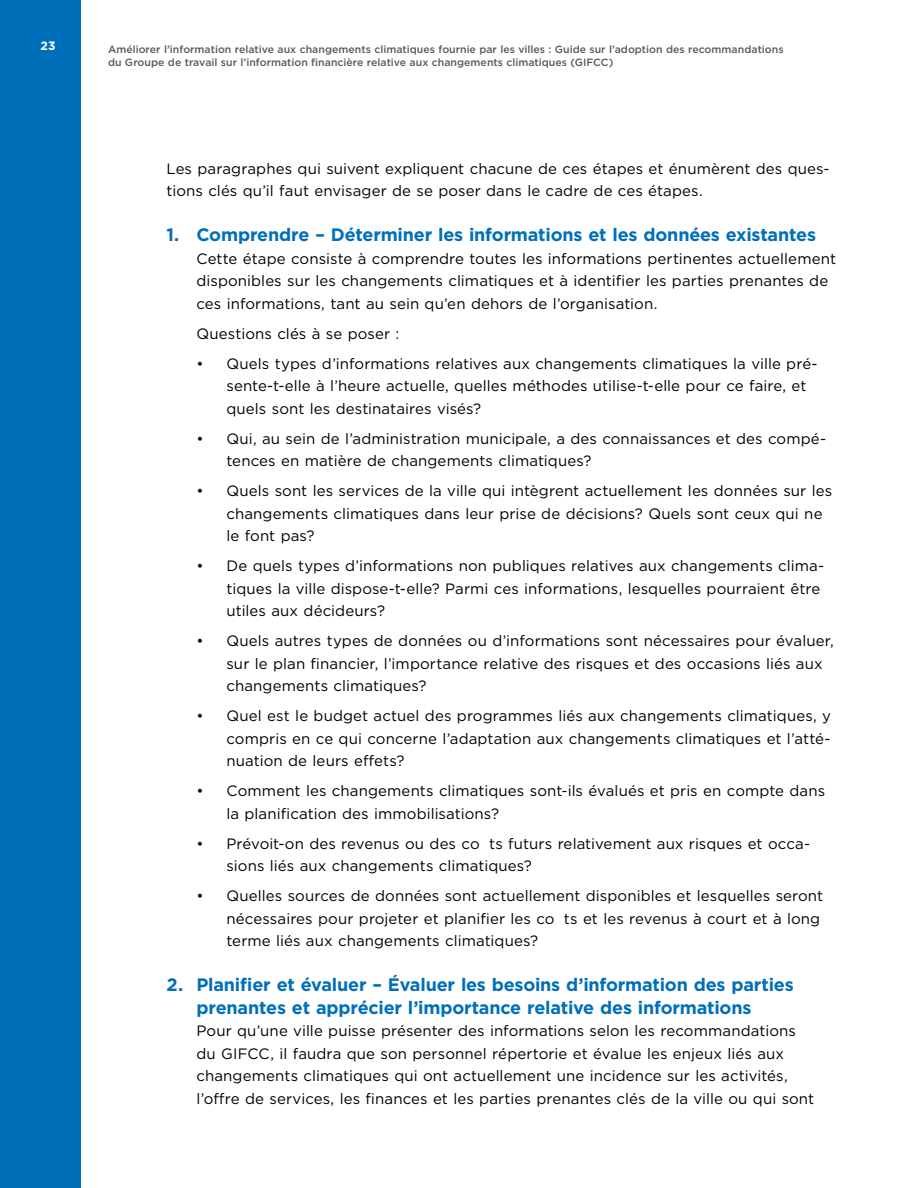
<style>
.page{position:relative;width:918px;height:1188px;background:#fff}
.page>*{position:absolute;margin:0;border:0;box-sizing:border-box;transform-origin:0 0}
.t1{font:700 18px/22.5px "Gotham";letter-spacing:-.01em;color:#006fba}
.t2{font:15px/22.5px "Gotham";letter-spacing:.005em;color:#000}
.t3{font:700 12px "Gotham";color:#fff}
.t4{font:500 10.5px/13.5px "Gotham";color:#58595b}
</style>
<div class="page">
<div style="left:0;top:0;width:81px;height:1188px;background:#006fba"></div>
<p class="t3" style="left:40px;top:38px;width:17px">23</p>
<p class="t4" style="left:108px;top:42px;width:677px">Améliorer l’information relative aux changements climatiques fournie par les villes : Guide sur l’adoption des recommandations du Groupe de travail sur l’information financière relative aux changements climatiques (GIFCC)</p>
<p class="t2" style="left:166px;top:157px;width:665px">Les paragraphes qui suivent expliquent chacune de ces étapes et énumèrent des ques&shy;tions clés qu’il faut envisager de se poser dans le cadre de ces étapes.</p>
<p class="t1" style="left:166px;top:224px;width:651px">1. Comprendre – Déterminer les informations et les données existantes</p>
<p class="t2" style="left:196px;top:247px;width:641px">Cette étape consiste à comprendre toutes les informations pertinentes actuellement disponibles sur les changements climatiques et à identifer les parties prenantes de ces informations, tant au sein qu’en dehors de l’organisation.</p>
<p class="t2" style="left:196px;top:322px;width:204px">Questions clés à se poser :</p>
<p class="t2" style="left:226px;top:352px;width:593px;text-indent:-30px">• Quels types d’informations relatives aux changements climatiques la ville pré&shy;sente-t-elle à l’heure actuelle, quelles méthodes utilise-t-elle pour ce faire, et quels sont les destinataires visés?</p>
<p class="t2" style="left:226px;top:427px;width:601px;text-indent:-30px">• Qui, au sein de l’administration municipale, a des connaissances et des compé&shy;tences en matière de changements climatiques?</p>
<p class="t2" style="left:226px;top:480px;width:607px;text-indent:-30px">• Quels sont les services de la ville qui intègrent actuellement les données sur les changements climatiques dans leur prise de décisions? Quels sont ceux qui ne le font pas?</p>
<p class="t2" style="left:226px;top:555px;width:599px;text-indent:-30px">• De quels types d’informations non publiques relatives aux changements clima&shy;tiques la ville dispose-t-elle? Parmi ces informations, lesquelles pourraient être utiles aux décideurs?</p>
<p class="t2" style="left:226px;top:630px;width:609px;text-indent:-30px">• Quels autres types de données ou d’informations sont nécessaires pour évaluer, sur le plan fnancier, l’importance relative des risques et des occasions liés aux changements climatiques?</p>
<p class="t2" style="left:226px;top:705px;width:606px;text-align:justify;text-indent:-30px">• Quel est le budget actuel des programmes liés aux changements climatiques, y compris en ce qui concerne l’adaptation aux changements climatiques et l’atté&shy;nuation de leurs efets?</p>
<p class="t2" style="left:226px;top:780px;width:600px;text-indent:-30px">• Comment les changements climatiques sont-ils évalués et pris en compte dans la planifcation des immobilisations?</p>
<p class="t2" style="left:226px;top:832px;width:585px;text-indent:-30px">• Prévoit-on des revenus ou des co ts futurs relativement aux risques et occa&shy;sions liés aux changements climatiques?</p>
<p class="t2" style="left:226px;top:885px;width:598px;text-indent:-30px">• Quelles sources de données sont actuellement disponibles et lesquelles seront nécessaires pour projeter et planifer les co ts et les revenus à court et à long terme liés aux changements climatiques?</p>
<p class="t1" style="left:197px;top:974px;width:599px;text-indent:-30px">2. Planifer et évaluer – Évaluer les besoins d’information des parties prenantes et apprécier l’importance relative des informations</p>
<p class="t2" style="left:196px;top:1020px;width:619px">Pour qu’une ville puisse présenter des informations selon les recommandations du GIFCC, il faudra que son personnel répertorie et évalue les enjeux liés aux changements climatiques qui ont actuellement une incidence sur les activités, l’ofre de services, les fnances et les parties prenantes clés de la ville ou qui sont</p>
</div>
